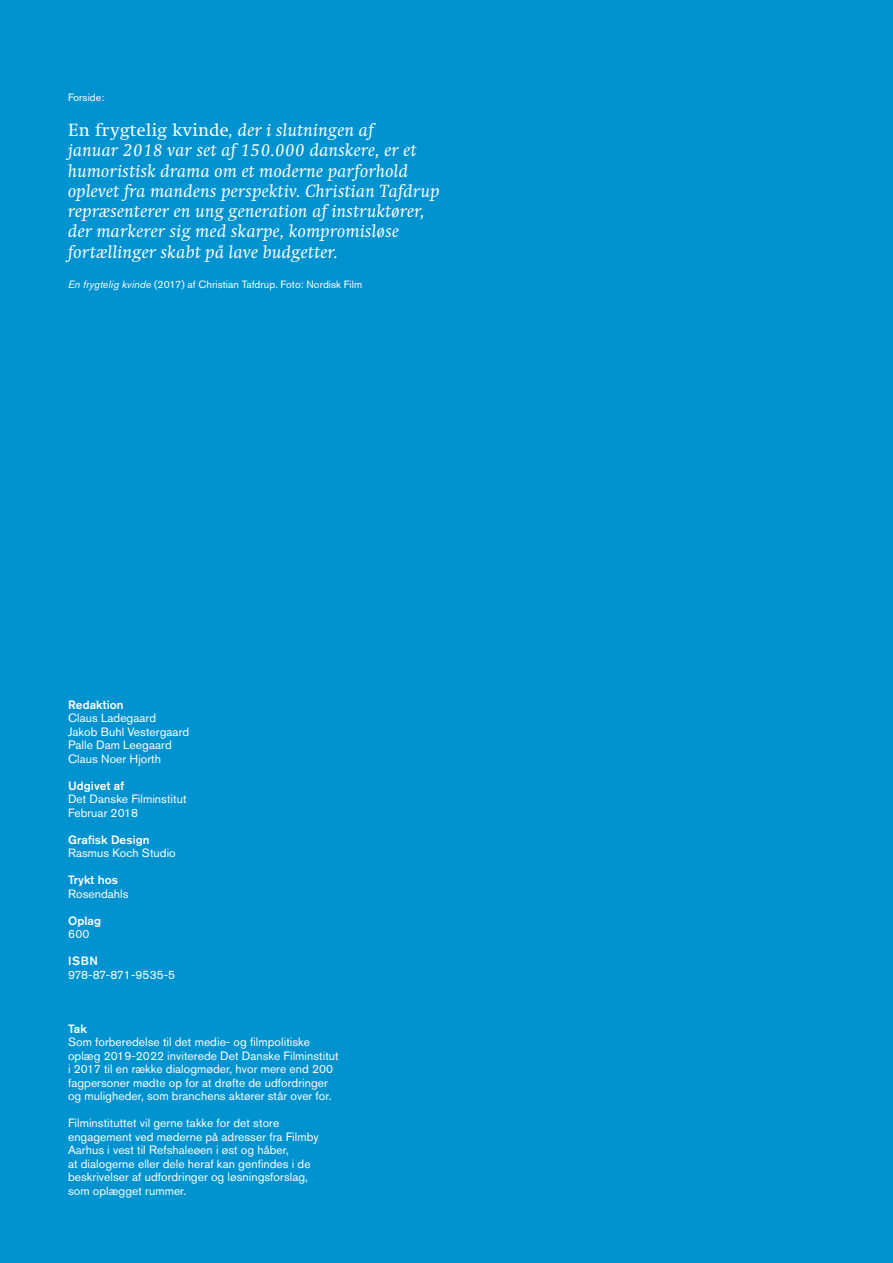
<style>
.page{position:relative;width:893px;height:1263px;background:#0093d0}
.page>*{position:absolute;margin:0;border:0;box-sizing:border-box;transform-origin:0 0}
.billedtekst_ny{font:italic 18px/20.2px "Swift LT Std";letter-spacing:.015em;color:#fff}
.petit{font:12px/13.5px "Akzidenz Grotesk Pro";letter-spacing:.005em;color:#fff}
.petit-2{font:500 12px "Akzidenz Grotesk Pro";letter-spacing:.005em;color:#fff}
.petit-3{font:12px "Akzidenz Grotesk Pro";letter-spacing:-.015em;color:#fff}
.credit{font:10.5px "Akzidenz Grotesk Pro";letter-spacing:.005em;color:#fff}
.s1{font-style:normal}
.s2{font-style:italic}
</style>
<div class="page">
<p class="credit" style="left:68px;top:90px;width:38px">Forside:</p>
<p class="billedtekst_ny" style="left:68px;top:120px;width:373px"><span class="s1">En frygtelig kvinde</span>, der i slutningen af<br>januar 2018 var set af 150.000 danskere, er et humoristisk drama om et moderne parforhold oplevet fra mandens perspektiv. Christian Tafdrup repræsenterer en ung generation af instruktører, der markerer sig med skarpe, kompromisløse fortællinger skabt på lave budgetter.</p>
<p class="credit" style="left:68px;top:277px;width:296px"><span class="s2">En frygtelig kvinde</span> (2017) af Christian Tafdrup. Foto: Nordisk Film</p>
<p class="petit-2" style="left:68px;top:697px;width:57px">Redaktion</p>
<p class="petit" style="left:68px;top:711px;width:90px">Claus Ladegaard</p>
<p class="petit" style="left:68px;top:725px;width:123px">Jakob Buhl Vestergaard</p>
<p class="petit" style="left:68px;top:738px;width:105px">Palle Dam Leegaard</p>
<p class="petit" style="left:68px;top:752px;width:95px">Claus Noer Hjorth</p>
<p class="petit-2" style="left:68px;top:778px;width:58px">Udgivet af</p>
<p class="petit" style="left:68px;top:792px;width:120px">Det Danske Filminstitut</p>
<p class="petit" style="left:68px;top:806px;width:72px">Februar 2018</p>
<p class="petit-2" style="left:68px;top:832px;width:83px">Grafisk Design</p>
<p class="petit" style="left:68px;top:846px;width:109px">Rasmus Koch Studio</p>
<p class="petit-2" style="left:68px;top:872px;width:52px">Trykt hos</p>
<p class="petit" style="left:68px;top:887px;width:62px">Rosendahls</p>
<p class="petit-2" style="left:68px;top:913px;width:35px">Oplag</p>
<p class="petit" style="left:68px;top:927px;width:23px">600</p>
<p class="petit-2" style="left:68px;top:953px;width:31px">ISBN</p>
<p class="petit-3" style="left:68px;top:967px;width:109px">978-87-871-9535-5</p>
<p class="petit-2" style="left:68px;top:1021px;width:20px">Tak</p>
<p class="petit" style="left:68px;top:1035px;width:272px">Som forberedelse til det medie- og filmpolitiske oplæg 2019-2022 inviterede Det Danske Filminstitut i 2017 til en række dialogmøder, hvor mere end 200 fagpersoner mødte op for at drøfte de udfordringer og muligheder, som branchens aktører står over for.</p>
<p class="petit" style="left:68px;top:1116px;width:252px">Filminstituttet vil gerne takke for det store engagement ved møderne på adresser fra Filmby Aarhus i vest til Refshaleøen i øst og håber,<br>at dialogerne eller dele heraf kan genfindes i de beskrivelser af udfordringer og løsningsforslag, som oplægget rummer.</p>
</div>
